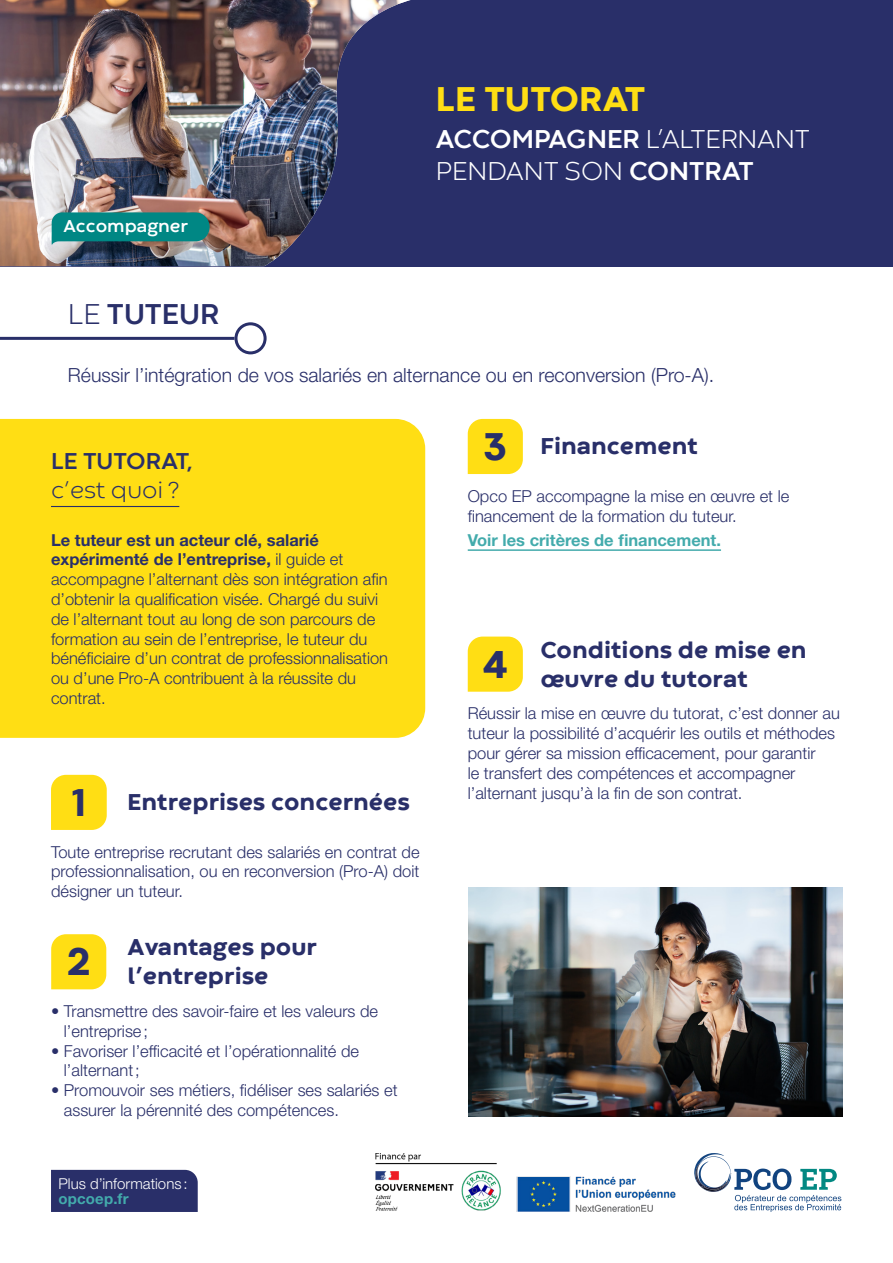
<style>
.page{position:relative;width:893px;height:1263px;background:#fff}
.page>*{position:absolute;margin:0;border:0;box-sizing:border-box;transform-origin:0 0}
.t1{font:800 36px "Codec Warm";color:#ffde14}
.t2{font:700 30px "Codec Warm";color:#292f69}
.t3{font:300 27px/32.4px "Codec Warm";color:#fff}
.t4{font:800 24px/28.8px "Codec Warm";color:#292f69}
.t5{font:700 24px "Codec Warm";color:#292f69}
.t6{font:300 24px "Codec Warm";color:#292f69}
.t7{font:300 19.5px "Helvetica Neue LT Std";color:#292f69}
.t8{font:700 18px "Codec Warm";color:#fff}
.t9{font:300 16.5px/19.8px "Helvetica Neue LT Std";color:#292f69}
.t10{font:700 16.5px "Helvetica Neue LT Std";color:#43abac}
.t11{font:300 15px "Helvetica Neue LT Std";letter-spacing:.005em;color:#fff}
.t12{font:700 15px "Helvetica Neue LT Std";letter-spacing:.015em;color:#43abac}
.s1{font-weight:300}
.s2{font-weight:700}
.s3{font-size:40.5px}
</style>
<div class="page">
<div style="left:51px;top:1170px;width:147px;height:42px;background:#292f69"></div>
<svg style="left:694px;top:1153px;width:147px;height:59px"></svg>
<img style="left:375px;top:1153px;width:301px;height:59px">
<svg style="left:51px;top:775px;width:56px;height:55px;background:#ffdf20"></svg>
<svg style="left:51px;top:934px;width:55px;height:55px;background:#ffdf1f"></svg>
<img style="left:468px;top:888px;width:374px;height:228px">
<hr style="left:0;top:337px;width:234px;height:3px;background:#292f69">
<div style="left:234px;top:322px;width:33px;height:32px;border:3px solid #292f69;border-radius:50%"></div>
<hr style="left:468px;top:549px;width:253px;height:2px;background:#43abac">
<div style="left:468px;top:419px;width:55px;height:55px;background:#ffde14"></div>
<div style="left:0;top:0;width:893px;height:266px;background:#292f69"></div>
<img style="left:0;top:0;width:411px;height:266px">
<svg style="left:468px;top:636px;width:55px;height:56px;background:#ffe022"></svg>
<svg style="left:52px;top:212px;width:158px;height:33px;background:#148582"></svg>
<div style="left:0;top:419px;width:425px;height:319px;background:#ffde14"></div>
<hr style="left:51px;top:506px;width:128px;height:1px;background:#292f69">
<p class="t8" style="left:64px;top:215px;width:126px">Accompagner</p>
<h2 class="t2" style="left:68px;top:295px;width:153px"><span class="s1">LE</span> TUTEUR</h2>
<h1 class="t1" style="left:436px;top:76px;width:211px">LE TUTORAT</h1>
<h3 class="t3" style="left:436px;top:124px;width:376px"><span class="s2">ACCOMPAGNER</span> L’ALTERNANT<br>PENDANT SON <span class="s2">CONTRAT</span></h3>
<p class="t7" style="left:68px;top:363px;width:648px">Réussir l’intégration de vos salariés en alternance ou en reconversion (Pro-A).</p>
<h3 class="t5" style="left:51px;top:446px;width:144px">LE TUTORAT,</h3>
<h3 class="t6" style="left:51px;top:475px;width:130px">c’est quoi ?</h3>
<p class="t9" style="left:51px;top:529px;width:339px"><span class="s2">Le tuteur est un acteur clé, salarié expérimenté de l’entreprise,</span> il guide et accompagne l’alternant dès son intégration afin d’obtenir la qualification visée. Chargé du suivi de l’alternant tout au long de son parcours de formation au sein de l’entreprise, le tuteur du bénéficiaire d’un contrat de professionnalisation ou d’une Pro-A contribuent à la réussite du contrat.</p>
<h3 class="t4" style="left:71px;top:789px;width:340px"><span class="s3">1</span> Entreprises concernées</h3>
<p class="t9" style="left:51px;top:841px;width:370px;text-align:justify">Toute entreprise recrutant des salariés en contrat de professionnalisation, ou en reconversion (Pro-A) doit désigner un tuteur.</p>
<h3 class="t4" style="left:67px;top:934px;width:252px;text-indent:61px">Avantages pour<br><sup>2</sup> l’entreprise</h3>
<p class="t9" style="left:64px;top:1001px;width:316px;text-indent:-13px">• Transmettre des savoir-faire et les valeurs de l’entreprise;</p>
<p class="t9" style="left:64px;top:1040px;width:297px;text-indent:-13px">• Favoriser l’efficacité et l’opérationnalité de l’alternant;</p>
<p class="t9" style="left:64px;top:1080px;width:335px;text-indent:-13px">• Promouvoir ses métiers, fidéliser ses salariés et assurer la pérennité des compétences.</p>
<p class="t11" style="left:58px;top:1174px;width:131px">Plus d’informations :</p>
<p class="t12" style="left:58px;top:1189px;width:72px">opcoep.fr</p>
<h3 class="t4" style="left:484px;top:434px;width:215px"><span class="s3">3</span> Financement</h3>
<p class="t9" style="left:468px;top:486px;width:323px">Opco EP accompagne la mise en œuvre et le financement de la formation du tuteur.</p>
<p class="t10" style="left:468px;top:529px;width:255px">Voir les critères de financement.</p>
<h3 class="t4" style="left:482px;top:637px;width:326px;text-indent:58px">Conditions de mise en<br><sup>4</sup> œuvre du tutorat</h3>
<p class="t9" style="left:468px;top:703px;width:374px">Réussir la mise en œuvre du tutorat, c’est donner au tuteur la possibilité d’acquérir les outils et méthodes pour gérer sa mission efficacement, pour garantir<br>le transfert des compétences et accompagner l’alternant jusqu’à la fin de son contrat.</p>
</div>
